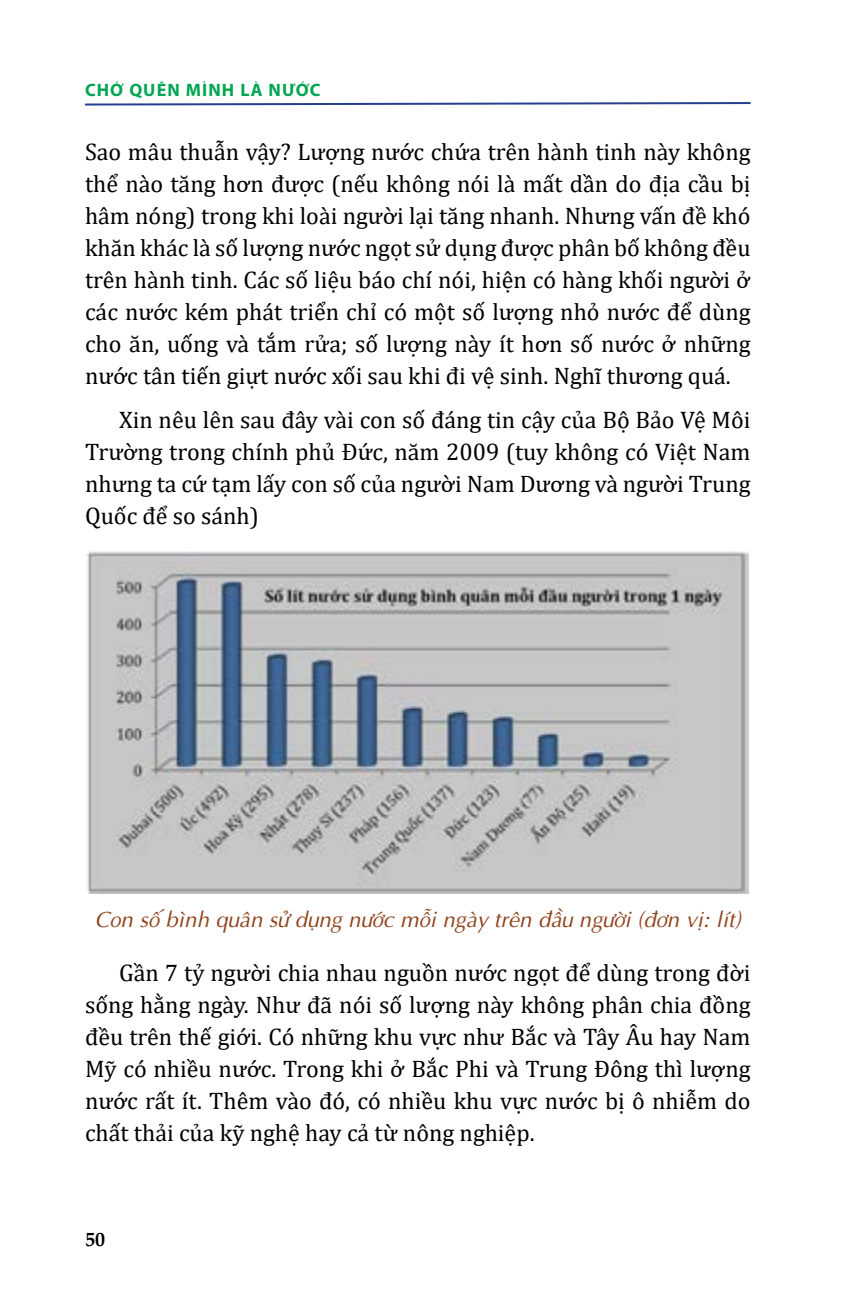
<style>
.page{position:relative;width:864px;height:1296px;background:#fff}
.page>*{position:absolute;margin:0;border:0;box-sizing:border-box;transform-origin:0 0}
.t1{font:24px/32px "Cambria";color:#000;text-align:justify}
.t2{font:italic 22px "UTM Aptima";color:#8f431c}
.t3{font:700 20px "LCB Palatino";color:#000}
.t4{font:700 18px "LCB Myriad Pro";letter-spacing:.06em;color:#00a651}
</style>
<div class="page">
<svg style="left:85px;top:102px;width:666px;height:4px"></svg>
<img style="left:86px;top:551px;width:662px;height:343px">
<p class="t4" style="left:85px;top:78px;width:237px">CHỚ QUÊN MÌNH LÀ NƯỚC</p>
<p class="t1" style="left:85px;top:136px;width:667px">Sao mâu thuẫn vậy? Lượng nước chứa trên hành tinh này không thể nào tăng hơn được (nếu không nói là mất dần do địa cầu bị hâm nóng) trong khi loài người lại tăng nhanh. Nhưng vấn đề khó khăn khác là số lượng nước ngọt sử dụng được phân bố không đều trên hành tinh. Các số liệu báo chí nói, hiện có hàng khối người ở các nước kém phát triển chỉ có một số lượng nhỏ nước để dùng cho ăn, uống và tắm rửa; số lượng này ít hơn số nước ở những nước tân tiến giựt nước xối sau khi đi vệ sinh. Nghĩ thương quá.</p>
<p class="t1" style="left:85px;top:403px;width:667px;text-indent:34px">Xin nêu lên sau đây vài con số đáng tin cậy của Bộ Bảo Vệ Môi Trường trong chính phủ Đức, năm 2009 (tuy không có Việt Nam nhưng ta cứ tạm lấy con số của người Nam Dương và người Trung Quốc để so sánh)</p>
<p class="t2" style="left:95px;top:903px;width:648px">Con số bình quân sử dụng nước mỗi ngày trên đầu người (đơn vị: lít)</p>
<p class="t1" style="left:85px;top:957px;width:667px;text-indent:34px">Gần 7 tỷ người chia nhau nguồn nước ngọt để dùng trong đời sống hằng ngày. Như đã nói số lượng này không phân chia đồng đều trên thế giới. Có những khu vực như Bắc và Tây Âu hay Nam Mỹ có nhiều nước. Trong khi ở Bắc Phi và Trung Đông thì lượng nước rất ít. Thêm vào đó, có nhiều khu vực nước bị ô nhiễm do chất thải của kỹ nghệ hay cả từ nông nghiệp.</p>
<p class="t3" style="left:85px;top:1226px;width:21px">50</p>
</div>
